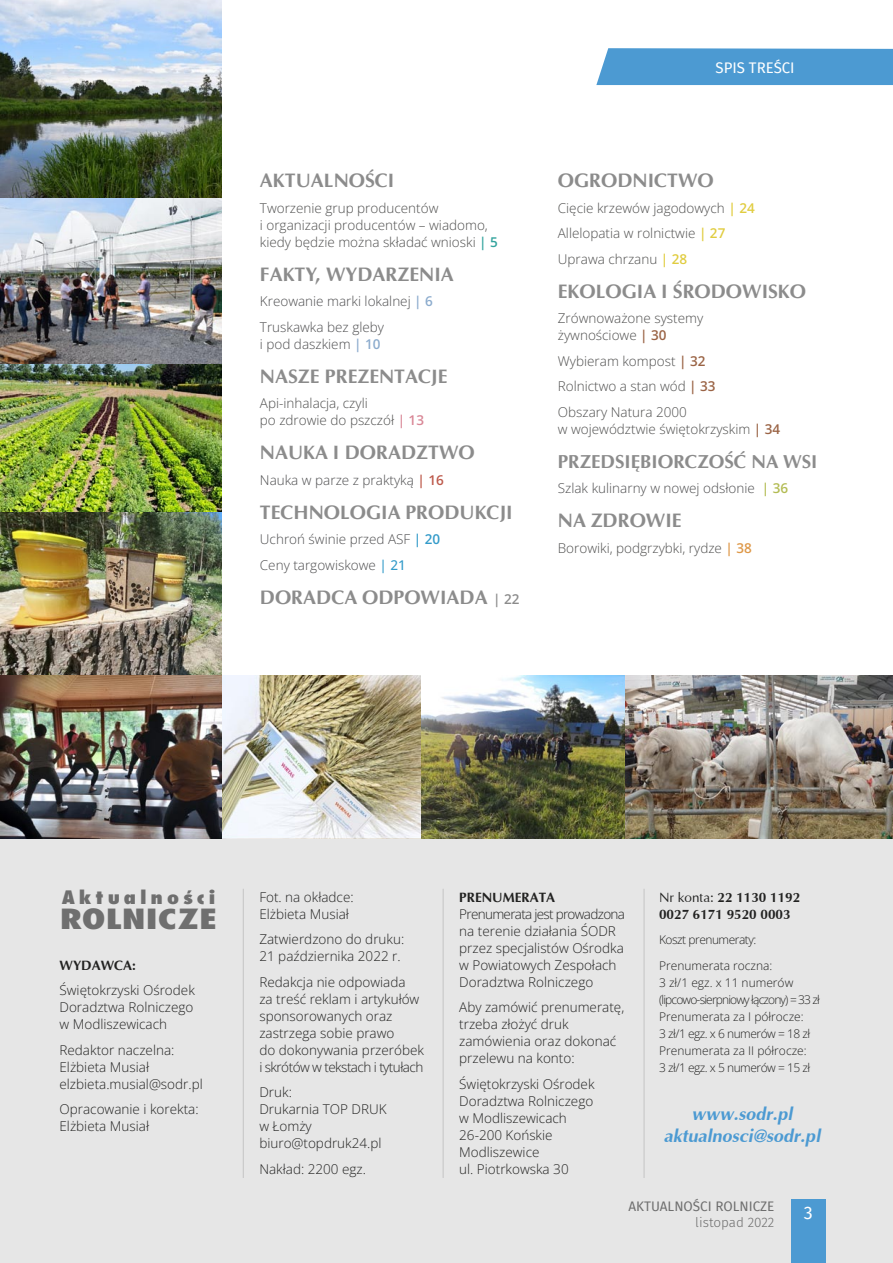
<style>
.page{position:relative;width:893px;height:1263px;background:#fff}
.page>*{position:absolute;margin:0;border:0;box-sizing:border-box;transform-origin:0 0}
.t1{font:800 27.15px "Fujiyama";color:#6f6f6f;scale:1.35 1}
.t2{font:700 19.5px "Ottawa";color:#6f6f6f}
.t3{font:700 18.75px "Ottawa";color:#6f6f6f}
.t4{font:800 18.15px "Fujiyama";letter-spacing:.18em;color:#6f6f6f;scale:1.2 1}
.t5{font:italic 700 18px "Ottawa";color:#4c9ad2}
.t6{font:18px "Fira Sans";color:#fff}
.Etykietki_boczne{font:15px "Fira Sans";color:#fff}
.Stopka{font:300 13.5px/17px "Open Sans";color:#222221}
.t7{font:300 13.5px/25.5px "Open Sans";color:#212123}
.Stopka-2{font:700 13.5px/17px "Ottawa";color:#222221}
.t8{font:13.5px "Fira Sans";color:#6f6f6f}
.t9{font:300 13.5px "Fira Sans";color:#6f6f6f}
.Stopka-3{font:300 12px "Open Sans";color:#222221}
.Stopka-4{font:300 12px "Open Sans";letter-spacing:-.04em;color:#222221}
.Stopka-5{font:300 12px "Open Sans";letter-spacing:-.07em;color:#222221}
.s1{font-weight:600;color:#008d85}
.s2{font-weight:600;color:#6f97c1}
.s3{font-weight:600;color:#cf697c}
.s4{font-weight:600;color:#ac301e}
.s5{font-weight:600;color:#0082bc}
.s6{font-weight:500;color:#0082bc}
.s7{font-family:"Open Sans";font-weight:600;font-size:13.5px}
.s8{font-weight:600;color:#d9c011}
.s9{font-weight:600;color:#813d17}
.s10{font-weight:600;color:#a0ab28}
.s11{font-weight:600;color:#d67f1b}
.s12{font-weight:400}
</style>
<div class="page">
<img style="left:0;top:511px;width:222px;height:164px">
<img style="left:222px;top:675px;width:199px;height:164px">
<img style="left:421px;top:675px;width:204px;height:164px">
<img style="left:0;top:675px;width:222px;height:164px">
<img style="left:625px;top:675px;width:268px;height:164px">
<img style="left:0;top:364px;width:222px;height:147px">
<div style="left:0;top:839px;width:893px;height:424px;background:#e6e6e6"></div>
<div style="left:596px;top:48px;width:297px;height:37px;background:#4c9ad2"></div>
<div style="left:791px;top:1199px;width:34px;height:64px;background:#4c9ad2"></div>
<hr style="left:243px;top:889px;width:1px;height:289px;background:#c4c4c4">
<hr style="left:443px;top:889px;width:1px;height:289px;background:#c4c4c4">
<hr style="left:644px;top:889px;width:1px;height:289px;background:#c4c4c4">
<img style="left:0;top:198px;width:222px;height:166px">
<img style="left:0;top:0;width:222px;height:198px">
<h2 class="t2" style="left:260px;top:168px;width:136px">AKTUALNOŚCI</h2>
<p class="Stopka" style="left:260px;top:199px;width:239px">Tworzenie grup producentów<br>i organizacji producentów – wiadomo, kiedy będzie można składać wnioski <span class="s1">| 5</span></p>
<h2 class="t2" style="left:260px;top:262px;width:195px">FAKTY, WYDARZENIA</h2>
<p class="t7" style="left:260px;top:288px;width:175px">Kreowanie marki lokalnej <span class="s2">| 6<br></span>Truskawka bez gleby</p>
<p class="t7" style="left:260px;top:331px;width:122px">i pod daszkiem <span class="s2">| 10</span></p>
<h2 class="t2" style="left:260px;top:364px;width:189px">NASZE PREZENTACJE</h2>
<p class="Stopka" style="left:260px;top:394px;width:166px">Api-inhalacja, czyli<br>po zdrowie do pszczół <span class="s3">| 13</span></p>
<h2 class="t2" style="left:260px;top:440px;width:216px">NAUKA I DORADZTWO</h2>
<p class="t7" style="left:260px;top:467px;width:185px">Nauka w parze z praktyką <span class="s4">| 16</span></p>
<h2 class="t2" style="left:260px;top:500px;width:254px">TECHNOLOGIA PRODUKCJI</h2>
<p class="t7" style="left:260px;top:526px;width:182px">Uchroń świnie przed ASF <span class="s5">| 20<br></span>Ceny targowiskowe <span class="s6">| 21</span></p>
<h2 class="t2" style="left:260px;top:585px;width:261px">DORADCA ODPOWIADA <span class="s7">| 22</span></h2>
<p class="Etykietki_boczne" style="left:715px;top:57px;width:81px">SPIS TREŚCI</p>
<h2 class="t2" style="left:558px;top:168px;width:157px">OGRODNICTWO</h2>
<p class="Stopka" style="left:558px;top:195px;width:198px;line-height:25.5px">Cięcie krzewów jagodowych <span class="s8">| 24<br></span>Allelopatia w rolnictwie <span class="s8">| 27<br></span>Uprawa chrzanu <span class="s8">| 28</span></p>
<h2 class="t2" style="left:558px;top:279px;width:250px">EKOLOGIA I ŚRODOWISKO</h2>
<p class="Stopka" style="left:558px;top:309px;width:147px">Zrównoważone systemy żywnościowe <span class="s9">| 30</span></p>
<p class="Stopka" style="left:558px;top:348px;width:159px;line-height:25.5px">Wybieram kompost <span class="s9">| 32<br></span>Rolnictwo a stan wód <span class="s9">| 33<br></span>Obszary Natura 2000</p>
<p class="Stopka" style="left:558px;top:420px;width:224px">w województwie świętokrzyskim <span class="s9">| 34</span></p>
<h3 class="t3" style="left:558px;top:450px;width:261px">PRZEDSIĘBIORCZOŚĆ NA WSI</h3>
<p class="t7" style="left:558px;top:475px;width:232px">Szlak kulinarny w nowej odsłonie <span class="s10">| 36</span></p>
<h2 class="t2" style="left:558px;top:508px;width:125px">NA ZDROWIE</h2>
<p class="Stopka" style="left:558px;top:539px;width:196px">Borowiki, podgrzybki, rydze <span class="s11">| 38</span></p>
<p class="t4" style="left:62px;top:885px;width:130px">Aktualności</p>
<p class="t1" style="left:60px;top:900px;width:118px">ROLNICZE</p>
<p class="Stopka-2" style="left:60px;top:956px;width:78px">WYDAWCA:</p>
<p class="Stopka" style="left:60px;top:981px;width:137px;text-align:justify">Świętokrzyski Ośrodek Doradztwa Rolniczego w Modliszewicach</p>
<p class="Stopka" style="left:60px;top:1041px;width:145px">Redaktor naczelna:<br>Elżbieta Musiał elzbieta.musial@sodr.pl</p>
<p class="Stopka" style="left:60px;top:1100px;width:141px">Opracowanie i korekta:<br>Elżbieta Musiał</p>
<p class="Stopka" style="left:259px;top:888px;width:96px">Fot. na okładce:<br>Elżbieta Musiał</p>
<p class="Stopka" style="left:259px;top:930px;width:146px">Zatwierdzono do druku:<br>21 października 2022 r.</p>
<p class="Stopka" style="left:259px;top:973px;width:166px">Redakcja nie odpowiada<br>za treść reklam i artykułów sponsorowanych oraz zastrzega sobie prawo<br>do dokonywania przeróbek i skrótów w tekstach i tytułach</p>
<p class="Stopka" style="left:259px;top:1083px;width:129px">Druk:<br>Drukarnia TOP DRUK w Łomży biuro@topdruk24.pl</p>
<p class="Stopka" style="left:259px;top:1160px;width:108px">Nakład: 2200 egz.</p>
<p class="Stopka-2" style="left:459px;top:888px;width:98px">PRENUMERATA</p>
<p class="Stopka" style="left:459px;top:905px;width:167px">Prenumerata jest prowadzona na terenie działania ŚODR przez specjalistów Ośrodka w Powiatowych Zespołach<br>Doradztwa Rolniczego</p>
<p class="Stopka" style="left:459px;top:998px;width:166px">Aby zamówić prenumeratę, trzeba złożyć druk zamówienia oraz dokonać przelewu na konto:</p>
<p class="Stopka" style="left:459px;top:1075px;width:137px">Świętokrzyski Ośrodek<br>Doradztwa Rolniczego w Modliszewicach<br>26-200 Końskie<br>Modliszewice<br>ul. Piotrkowska 30</p>
<p class="Stopka-2" style="left:659px;top:888px;width:143px"><span class="s12">Nr konta:</span> 22 1130 1192<br>0027 6171 9520 0003</p>
<p class="Stopka-4" style="left:659px;top:931px;width:99px">Koszt prenumeraty:</p>
<p class="Stopka-3" style="left:659px;top:957px;width:115px">Prenumerata roczna:</p>
<p class="Stopka-3" style="left:659px;top:974px;width:136px">3 zł/1 egz. x 11 numerów</p>
<p class="Stopka-5" style="left:659px;top:991px;width:162px">(lipcowo-sierpniowy łączony) = 33 zł</p>
<p class="Stopka-3" style="left:659px;top:1008px;width:146px">Prenumerata za I półrocze:</p>
<p class="Stopka-4" style="left:659px;top:1025px;width:153px">3 zł/1 egz. x 6 numerów = 18 zł</p>
<p class="Stopka-3" style="left:659px;top:1042px;width:149px">Prenumerata za II półrocze:</p>
<p class="Stopka-4" style="left:659px;top:1059px;width:153px">3 zł/1 egz. x 5 numerów = 15 zł</p>
<p class="t5" style="left:691px;top:1102px;width:102px">www.sodr.pl</p>
<p class="t5" style="left:664px;top:1125px;width:158px">aktualnosci@sodr.pl</p>
<p class="t8" style="left:628px;top:1196px;width:147px">AKTUALNOŚCI ROLNICZE</p>
<p class="t9" style="left:695px;top:1212px;width:81px">listopad 2022</p>
<p class="t6" style="left:804px;top:1199px;width:10px">3</p>
</div>
